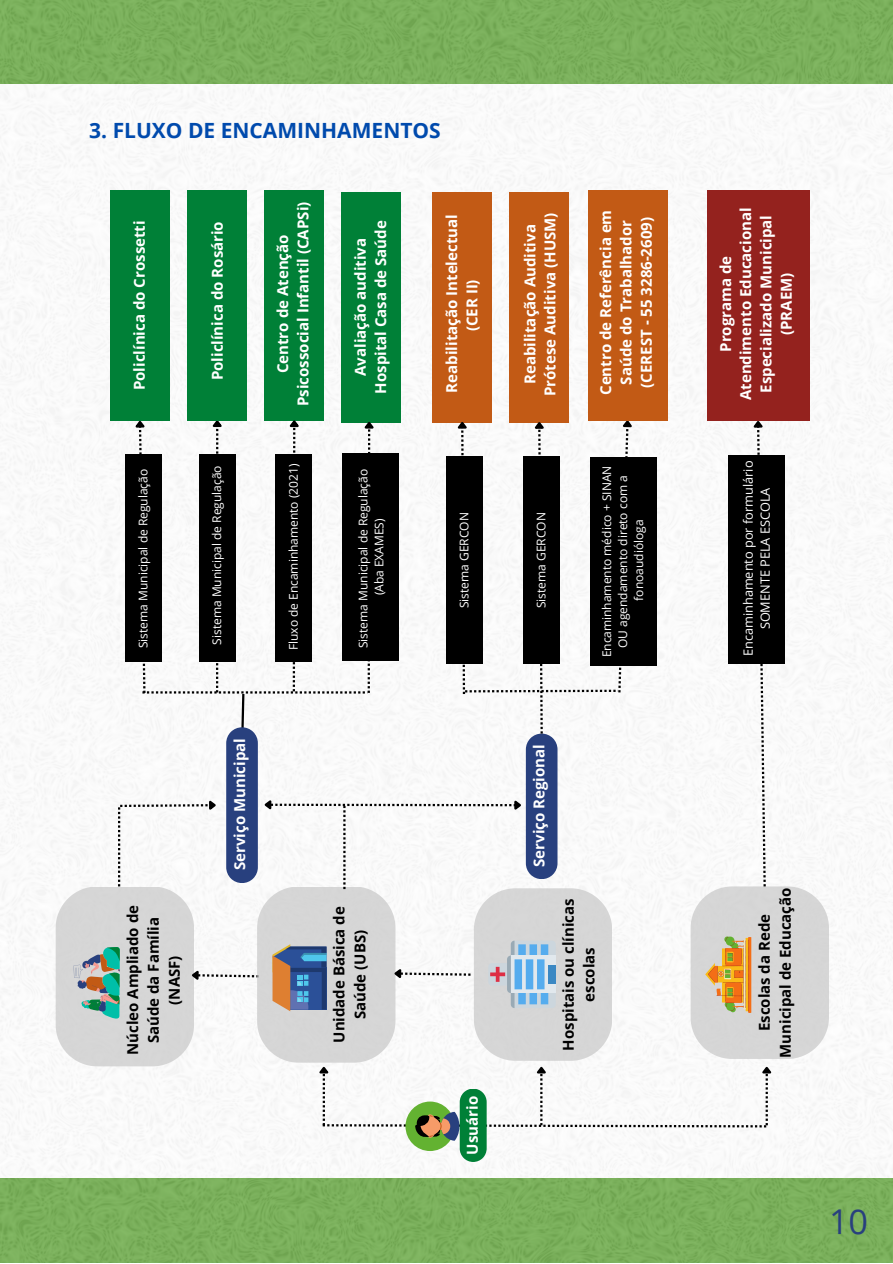
<style>
.page{position:relative;width:893px;height:1264px;background:#fff}
.page>*{position:absolute;margin:0;border:0;box-sizing:border-box;transform-origin:0 0}
.t1{font:34.2px "Open Sans";color:#28407e}
.t2{font:700 21px "Open Sans";color:#004aad}
.t3{font:700 15px/20.2px "Open Sans";color:#fff;text-align:center}
.t4{font:700 15px/20.9px "Open Sans";color:#000;text-align:center}
.t5{font:12.75px "Open Sans";color:#fff}
.t6{font:12px "Open Sans";color:#fff}
</style>
<div class="page">
<img style="left:0;top:84px;width:892px;height:1093px">
<div style="left:0;top:0;width:892px;height:84px;background:#78b356"></div>
<div style="left:0;top:1177px;width:892px;height:85px;background:#78b356"></div>
<div style="left:56px;top:886px;width:138px;height:180px;background:#d6d6d6;border-radius:42px"></div>
<svg style="left:74px;top:947px;width:46px;height:72px"></svg>
<div style="left:474px;top:888px;width:137px;height:172px;background:#d6d6d6;border-radius:42px"></div>
<svg style="left:490px;top:940px;width:65px;height:68px"></svg>
<svg style="left:192px;top:968px;width:65px;height:15px"></svg>
<div style="left:257px;top:886px;width:138px;height:176px;background:#d6d6d6;border-radius:42px"></div>
<svg style="left:272px;top:944px;width:54px;height:67px;background:#6a7389"></svg>
<div style="left:690px;top:886px;width:138px;height:172px;background:#d6d6d6;border-radius:42px"></div>
<svg style="left:705px;top:936px;width:46px;height:76px"></svg>
<svg style="left:317px;top:1064px;width:457px;height:97px"></svg>
<svg style="left:394px;top:966px;width:76px;height:15px"></svg>
<svg style="left:751px;top:420px;width:15px;height:466px"></svg>
<div style="left:187px;top:190px;width:60px;height:230px;background:#008037"></div>
<div style="left:110px;top:190px;width:59px;height:230px;background:#008037"></div>
<div style="left:264px;top:190px;width:60px;height:230px;background:#008037"></div>
<div style="left:432px;top:192px;width:60px;height:230px;background:#c25a15"></div>
<div style="left:509px;top:192px;width:60px;height:230px;background:#c25a15"></div>
<div style="left:707px;top:190px;width:102px;height:230px;background:#94221e"></div>
<div style="left:588px;top:190px;width:79px;height:230px;background:#c25a15"></div>
<div style="left:590px;top:456px;width:66px;height:209px;background:#000"></div>
<div style="left:728px;top:455px;width:57px;height:209px;background:#000"></div>
<div style="left:342px;top:192px;width:59px;height:230px;background:#008037"></div>
<svg style="left:118px;top:417px;width:517px;height:472px"></svg>
<div style="left:342px;top:453px;width:56px;height:208px;background:#000"></div>
<p class="t2" style="left:89px;top:115px;width:353px">3. FLUXO DE ENCAMINHAMENTOS</p>
<p class="t3" style="left:129px;top:390px;width:171px;rotate:-90deg">Policlínica do Crossetti</p>
<p class="t3" style="left:207px;top:380px;width:161px;rotate:-90deg">Policlínica do Rosário</p>
<p class="t3" style="left:272px;top:406px;width:206px;rotate:-90deg">Centro de Atenção<br>Psicossocial Infantil (CAPSi)</p>
<p class="t3" style="left:370px;top:394px;width:175px;rotate:-90deg">Hospital Casa de Saúde</p>
<p class="t3" style="left:350px;top:376px;width:139px;rotate:-90deg">Avaliação auditiva</p>
<p class="t3" style="left:539px;top:396px;width:185px;rotate:-90deg">Prótese Auditiva (HUSM)</p>
<p class="t3" style="left:715px;top:400px;width:194px;rotate:-90deg">Programa de<br>Atendimento Educacional<br>Especializado Municipal</p>
<p class="t3" style="left:595px;top:395px;width:187px;rotate:-90deg">Centro de Referência em<br>Saúde do Trabalhador (CEREST - 55 3286-2609)</p>
<p class="t3" style="left:441px;top:392px;width:180px;rotate:-90deg">Reabilitação Intelectual (CER II)</p>
<p class="t3" style="left:519px;top:384px;width:161px;rotate:-90deg">Reabilitação Auditiva</p>
<p class="t3" style="left:775px;top:335px;width:64px;rotate:-90deg">(PRAEM)</p>
<p class="t6" style="left:135px;top:648px;width:181px;rotate:-90deg">Sistema Municipal de Regulação</p>
<p class="t6" style="left:285px;top:650px;width:188px;rotate:-90deg">Fluxo de Encaminhamento (2021)</p>
<p class="t6" style="left:610px;top:654px;width:193px;rotate:-90deg">Encaminhamento médico + SINAN</p>
<p class="t6" style="left:208px;top:644px;width:181px;rotate:-90deg">Sistema Municipal de Regulação</p>
<p class="t6" style="left:598px;top:657px;width:193px;rotate:-90deg">Encaminhamento médico + SINAN</p>
<p class="t6" style="left:614px;top:648px;width:174px;rotate:-90deg">OU agendamento direto com a</p>
<p class="t6" style="left:354px;top:648px;width:181px;rotate:-90deg">Sistema Municipal de Regulação</p>
<p class="t6" style="left:456px;top:608px;width:97px;rotate:-90deg">Sistema GERCON</p>
<p class="t6" style="left:532px;top:608px;width:97px;rotate:-90deg">Sistema GERCON</p>
<p class="t6" style="left:370px;top:595px;width:78px;rotate:-90deg">(Aba EXAMES)</p>
<p class="t6" style="left:630px;top:600px;width:82px;rotate:-90deg">fonoaudióloga</p>
<p class="t3" style="left:229px;top:870px;width:134px;rotate:-90deg">Serviço Municipal</p>
<p class="t3" style="left:528px;top:867px;width:124px;rotate:-90deg">Serviço Regional</p>
<p class="t5" style="left:739px;top:656px;width:197px;rotate:-90deg">Encaminhamento por formulário</p>
<p class="t5" style="left:756px;top:629px;width:143px;rotate:-90deg">SOMENTE PELA ESCOLA</p>
<p class="t4" style="left:122px;top:1055px;width:151px;rotate:-90deg">Núcleo Ampliado de<br>Saúde da Família (NASF)</p>
<p class="t4" style="left:328px;top:1042px;width:138px;rotate:-90deg">Unidade Básica de<br>Saúde (UBS)</p>
<p class="t4" style="left:557px;top:1050px;width:153px;rotate:-90deg">Hospitais ou clínicas escolas</p>
<p class="t4" style="left:753px;top:1057px;width:172px;rotate:-90deg">Escolas da Rede<br>Municipal de Educação</p>
<p class="t3" style="left:461px;top:1154px;width:60px;rotate:-90deg">Usuário</p>
<p class="t1" style="left:828px;top:1197px;width:41px">10</p>
</div>
